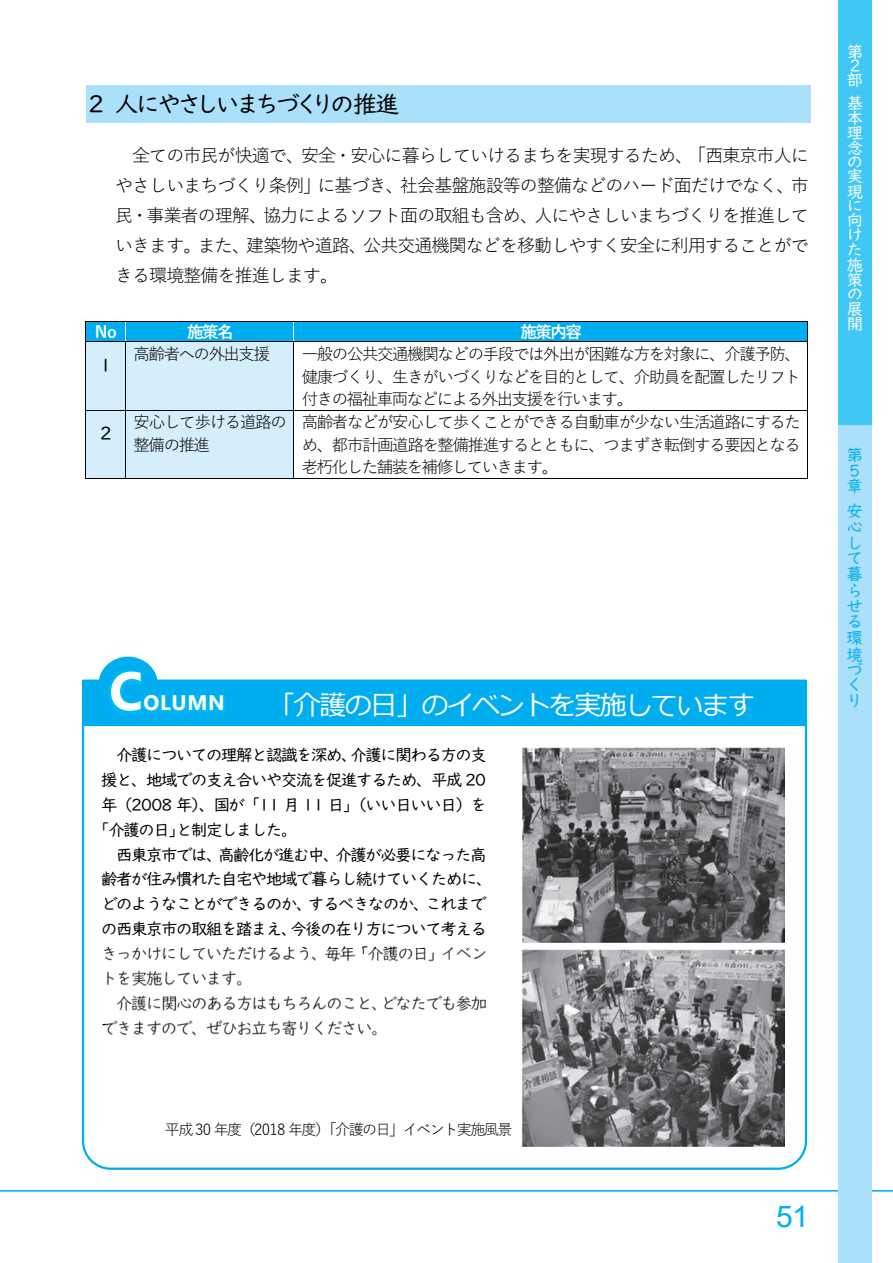
<style>
.page{position:relative;width:893px;height:1263px;background:#fff}
.page>*{position:absolute;margin:0;border:0;box-sizing:border-box;transform-origin:0 0}
.t1{font:700 54px "Nirmala UI";color:#fff}
.t2{font:30px "Arial";color:#00aeef}
.t3{font:27px "Meiryo";letter-spacing:-.055em;color:#fff}
.t4{font:24px "UD Digi Kyokasho NK R";letter-spacing:-.035em;color:#000}
.t5{font:700 21px "Nirmala UI";letter-spacing:.035em;color:#fff}
.t6{font:18px/30.2px "Yu Gothic";letter-spacing:-.05em;color:#000;text-align:justify}
.t7{font:18px "UD Digi Kyokasho NK R";color:#000}
.t8{font:16.5px/24.8px "UD Digi Kyokasho N R";letter-spacing:-.085em;color:#000;text-align:justify}
.t9{font:16.5px/22.5px "Yu Gothic";letter-spacing:-.085em;color:#000;text-align:justify}
.t10{font:16.5px/14.9px "UD Digi Kyokasho NK R";color:#fff}
.t11{font:16.5px/16px "UD Digi Kyokasho NK R";color:#00aeef}
.t12{font:700 16.5px "Yu Gothic";letter-spacing:-.085em;color:#fff}
.t13{font:15px "Yu Gothic";letter-spacing:-.1em;color:#000}
.s1{font-family:"UD Digi Kyokasho NK R"}
</style>
<div class="page">
<hr style="left:0;top:1190px;width:893px;height:1px;background:#00aeef">
<div style="left:838px;top:425px;width:34px;height:838px;background:#aae0f9"></div>
<div style="left:838px;top:0;width:34px;height:425px;background:#40c7f4"></div>
<div style="left:86px;top:85px;width:724px;height:37px;background:#aae0f9"></div>
<div style="left:86px;top:322px;width:39px;height:19px;background:#00aeef"></div>
<div style="left:126px;top:322px;width:167px;height:19px;background:#00aeef"></div>
<div style="left:294px;top:322px;width:513px;height:19px;background:#00aeef"></div>
<hr style="left:85px;top:321px;width:723px;height:1px;background:#000">
<svg style="left:85px;top:322px;width:1px;height:19px"></svg>
<svg style="left:807px;top:322px;width:1px;height:19px"></svg>
<div style="left:86px;top:342px;width:39px;height:68px;background:#d4effb"></div>
<div style="left:126px;top:342px;width:167px;height:68px;background:#d4effb"></div>
<hr style="left:85px;top:341px;width:723px;height:1px;background:#000">
<hr style="left:85px;top:342px;width:1px;height:68px;background:#000">
<hr style="left:125px;top:342px;width:1px;height:68px;background:#000">
<hr style="left:293px;top:342px;width:1px;height:68px;background:#000">
<hr style="left:807px;top:342px;width:1px;height:68px;background:#000">
<div style="left:86px;top:410px;width:39px;height:68px;background:#d4effb"></div>
<div style="left:126px;top:410px;width:167px;height:68px;background:#d4effb"></div>
<hr style="left:85px;top:410px;width:723px;height:1px;background:#000">
<hr style="left:85px;top:410px;width:1px;height:69px;background:#000">
<hr style="left:85px;top:478px;width:40px;height:1px;background:#000">
<hr style="left:125px;top:410px;width:1px;height:69px;background:#000">
<hr style="left:126px;top:478px;width:167px;height:1px;background:#000">
<hr style="left:293px;top:410px;width:1px;height:69px;background:#000">
<hr style="left:294px;top:478px;width:513px;height:1px;background:#000">
<hr style="left:807px;top:410px;width:1px;height:69px;background:#000">
<div style="left:83px;top:681px;width:723px;height:44px;background:#00aeef"></div>
<div style="left:82px;top:679px;width:725px;height:47px;border:2px solid #00aeef"></div>
<div style="left:98px;top:657px;width:60px;height:56px;background:#00aeef;border-radius:50%"></div>
<img style="left:522px;top:747px;width:262px;height:195px">
<img style="left:106px;top:949px;width:678px;height:198px">
<img style="left:109px;top:668px;width:117px;height:45px">
<h3 class="t4" style="left:88px;top:92px;width:313px">２ 人にやさしいまちづくりの推進</h3>
<p class="t6" style="left:115px;top:141px;width:695px;text-indent:17px">全ての市⺠が快適で、安全・安⼼に暮らしていけるまちを実現するため、「⻄東京市⼈にやさしいまちづくり条例」に基づき、社会基盤施設等の整備などのハード⾯だけでなく、市⺠・事業者の理解、協⼒によるソフト⾯の取組も含め、⼈にやさしいまちづくりを推進していきます。また、建築物や道路、公共交通機関などを移動しやすく安全に利⽤することができる環境整備を推進します。</p>
<p class="t12" style="left:95px;top:323px;width:23px">No</p>
<p class="t12" style="left:187px;top:323px;width:48px">施策名</p>
<p class="t12" style="left:521px;top:323px;width:63px">施策内容</p>
<p class="t7" style="left:100px;top:356px;width:13px">1</p>
<p class="t9" style="left:134px;top:344px;width:138px">⾼齢者への外出⽀援</p>
<p class="t9" style="left:302px;top:344px;width:501px">⼀般の公共交通機関などの⼿段では外出が困難な⽅を対象に、介護予防、健康づくり、⽣きがいづくりなどを⽬的として、介助員を配置したリフト付きの福祉⾞両などによる外出⽀援を⾏います。</p>
<p class="t7" style="left:100px;top:424px;width:13px">2</p>
<p class="t9" style="left:134px;top:412px;width:155px">安⼼して歩ける道路の整備の推進</p>
<p class="t9" style="left:302px;top:412px;width:501px">⾼齢者などが安⼼して歩くことができる⾃動⾞が少ない⽣活道路にするため、都市計画道路を整備推進するとともに、つまずき転倒する要因となる⽼朽化した舗装を補修していきます。</p>
<h1 class="t1" style="left:109px;top:645px;width:35px">C</h1>
<h3 class="t3" style="left:268px;top:686px;width:487px">「介護の⽇」のイベントを実施しています</h3>
<p class="t8" style="left:101px;top:744px;width:387px;text-indent:15px">介護についての理解と認識を深め、介護に関わる方の支援と、地域での支え合いや交流を促進するため、平成 <span class="s1">20</span>年（<span class="s1">2008</span> 年）、国が「<span class="s1">11</span> 月 <span class="s1">11</span> 日」（いい日いい日）を｢介護の日｣と制定しました。</p>
<p class="t8" style="left:101px;top:843px;width:393px;text-align:center">西東京市では、高齢化が進む中、介護が必要になった高<br>齢者が住み慣れた自宅や地域で暮らし続けていくために、どのようなことができるのか、するべきなのか、これまでの西東京市の取組を踏まえ、今後の在り方について考える</p>
<p class="t5" style="left:144px;top:685px;width:83px">OLUMN</p>
<p class="t10" style="left:847px;top:45px;width:18px">第<br>２</p>
<p class="t10" style="left:847px;top:70px;width:18px;line-height:22.6px">部基</p>
<p class="t10" style="left:847px;top:111px;width:18px;text-align:justify">本理念の実現に</p>
<p class="t10" style="left:847px;top:214px;width:18px;text-align:justify">向けた施策の展開</p>
<p class="t11" style="left:846px;top:448px;width:18px;line-height:16.5px">第<br>５</p>
<p class="t11" style="left:846px;top:475px;width:18px;line-height:24.8px">章安</p>
<p class="t11" style="left:846px;top:520px;width:18px;line-height:15.6px;text-align:justify">心して暮</p>
<p class="t11" style="left:846px;top:584px;width:18px;text-align:justify">らせる環境づ</p>
<p class="t11" style="left:846px;top:678px;width:18px">くり</p>
<p class="t13" style="left:165px;top:1122px;width:349px">平成 30 年度（2018 年度）「介護の⽇」イベント実施⾵景</p>
<h2 class="t2" style="left:776px;top:1200px;width:34px">51</h2>
</div>
